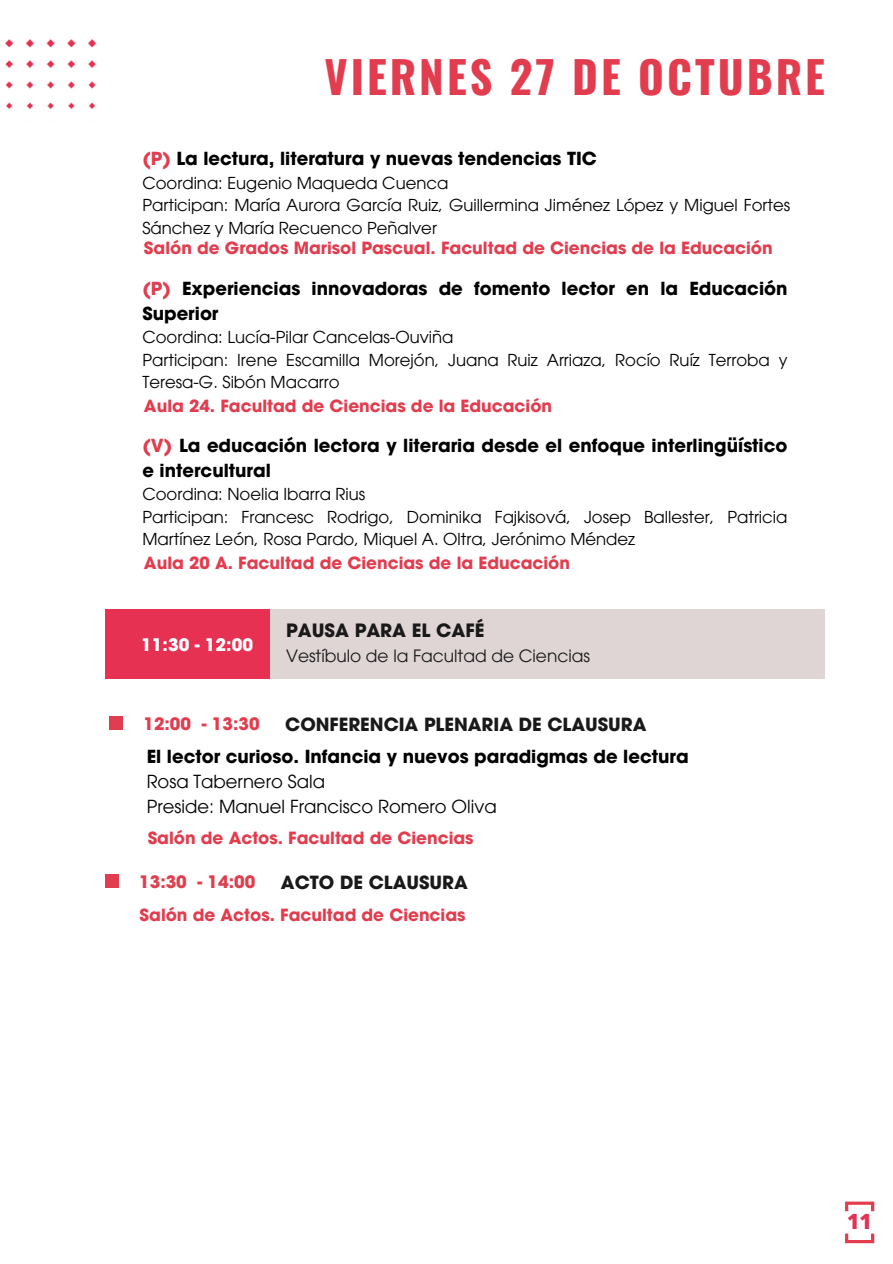
<style>
.page{position:relative;width:893px;height:1264px;background:#fff}
.page>*{position:absolute;margin:0;border:0;box-sizing:border-box;transform-origin:0 0}
.t1{font:700 44.1px "Oswald";letter-spacing:.07em;color:#e13d4f}
.t2{font:800 21px "Open Sans";color:#e33253}
.t3{font:700 18.45px "ITC Avant Garde Pro";color:#191919}
.t4{font:700 18.15px "ITC Avant Garde Pro";color:#191919}
.t5{font:700 18px/24.8px "ITC Avant Garde Pro";color:#000}
.t6{font:18px "ITC Avant Garde Pro";color:#000}
.t7{font:700 17.25px "ITC Avant Garde Pro";color:#fff}
.t8{font:700 17.1px "ITC Avant Garde Pro";color:#e13d4f}
.t9{font:16.95px "ITC Avant Garde Pro";color:#191919}
.t10{font:700 16.8px "ITC Avant Garde Pro";color:#e13d4f}
.t11{font:16.5px/22.5px "ITC Avant Garde Pro";color:#000}
.s1{color:#e13d4f}
</style>
<div class="page">
<img style="left:5px;top:39px;width:92px;height:71px">
<svg style="left:845px;top:1201px;width:29px;height:42px"></svg>
<div style="left:850px;top:1209px;width:17px;height:26px;background:#fff"></div>
<div style="left:261px;top:609px;width:563px;height:70px;background:#dfd5d5"></div>
<div style="left:105px;top:609px;width:165px;height:70px;background:#e63152"></div>
<div style="left:109px;top:717px;width:14px;height:13px;background:#e13d4f"></div>
<div style="left:105px;top:874px;width:13px;height:13px;background:#e13d4f"></div>
<p class="t1" style="left:324px;top:42px;width:502px">VIERNES 27 DE OCTUBRE</p>
<p class="t5" style="left:142px;top:148px;width:456px"><span class="s1">(P)</span> La lectura, literatura y nuevas tendencias TIC</p>
<p class="t11" style="left:142px;top:173px;width:307px">Coordina: Eugenio Maqueda Cuenca</p>
<p class="t11" style="left:142px;top:196px;width:649px">Participan: María Aurora García Ruiz, Guillermina Jiménez López y Miguel Fortes<br>Sánchez y María Recuenco Peñalver</p>
<p class="t10" style="left:144px;top:242px;width:630px">Salón de Grados Marisol Pascual. Facultad de Ciencias de la Educación</p>
<p class="t5" style="left:142px;top:278px;width:646px"><span class="s1">(P)</span> Experiencias innovadoras de fomento lector en la Educación<br>Superior</p>
<p class="t11" style="left:142px;top:328px;width:312px">Coordina: Lucía-Pilar Cancelas-Ouviña</p>
<p class="t11" style="left:142px;top:350px;width:646px">Participan: Irene Escamilla Morejón, Juana Ruiz Arriaza, Rocío Ruíz Terroba y<br>Teresa-G. Sibón Macarro</p>
<p class="t10" style="left:144px;top:399px;width:409px">Aula 24. Facultad de Ciencias de la Educación</p>
<p class="t5" style="left:142px;top:435px;width:646px"><span class="s1">(V)</span> La educación lectora y literaria desde el enfoque interlingüístico e intercultural</p>
<p class="t11" style="left:142px;top:485px;width:224px">Coordina: Noelia Ibarra Rius</p>
<p class="t11" style="left:142px;top:507px;width:646px">Participan: Francesc Rodrigo, Dominika Fajkisová, Josep Ballester, Patricia<br>Martínez León, Rosa Pardo, Miquel A. Oltra, Jerónimo Méndez</p>
<p class="t10" style="left:144px;top:556px;width:427px">Aula 20 A. Facultad de Ciencias de la Educación</p>
<p class="t7" style="left:141px;top:638px;width:113px">11:30 - 12:00</p>
<p class="t3" style="left:286px;top:623px;width:200px">PAUSA PARA EL CAFÉ</p>
<p class="t9" style="left:286px;top:650px;width:305px">Vestíbulo de la Facultad de Ciencias</p>
<p class="t8" style="left:143px;top:717px;width:118px">12:00 - 13:30</p>
<p class="t4" style="left:285px;top:717px;width:363px">CONFERENCIA PLENARIA DE CLAUSURA</p>
<p class="t5" style="left:147px;top:746px;width:543px">El lector curioso. Infancia y nuevos paradigmas de lectura</p>
<p class="t6" style="left:147px;top:774px;width:180px">Rosa Tabernero Sala</p>
<p class="t6" style="left:147px;top:799px;width:351px">Preside: Manuel Francisco Romero Oliva</p>
<p class="t10" style="left:148px;top:831px;width:327px">Salón de Actos. Facultad de Ciencias</p>
<p class="t8" style="left:139px;top:875px;width:118px">13:30 - 14:00</p>
<p class="t4" style="left:281px;top:875px;width:188px">ACTO DE CLAUSURA</p>
<p class="t10" style="left:139px;top:908px;width:327px">Salón de Actos. Facultad de Ciencias</p>
<p class="t2" style="left:847px;top:1206px;width:26px">11</p>
</div>
